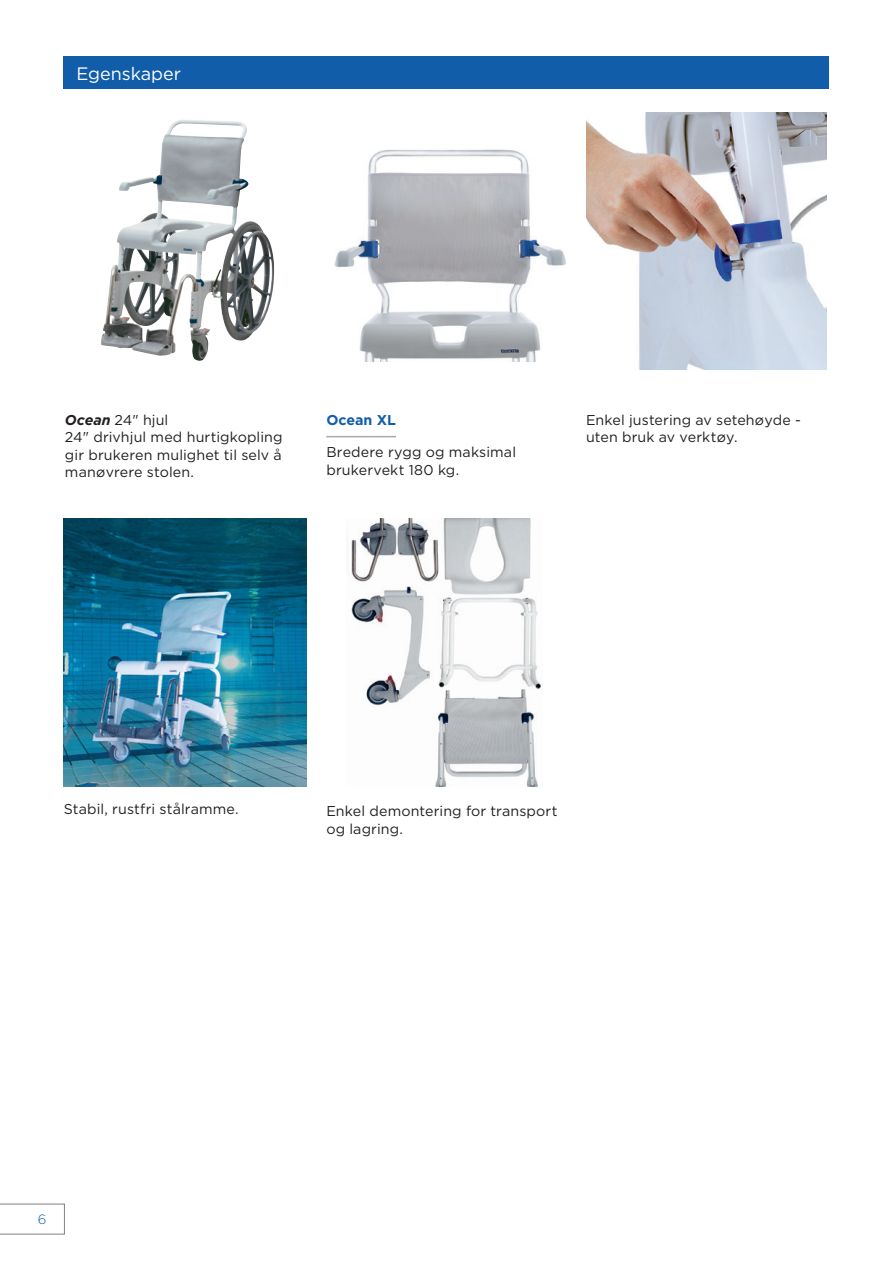
<style>
.page{position:relative;width:893px;height:1263px;background:#fff}
.page>*{position:absolute;margin:0;border:0;box-sizing:border-box;transform-origin:0 0}
.Heading{font:18px "Gotham";color:#fff}
.Body_No_Indent{font:14.25px/17.2px "Gotham";letter-spacing:.01em;color:#231f20}
.Subheading{font:700 14.25px "Gotham";color:#115da9}
.t1{font:300 13.5px "Gotham";color:#115da9}
.s1{font-weight:700;font-style:italic}
</style>
<div class="page">
<hr style="left:326px;top:436px;width:70px;height:1px;background:#a7a9a9">
<img style="left:334px;top:149px;width:232px;height:212px">
<img style="left:351px;top:519px;width:190px;height:267px">
<img style="left:101px;top:123px;width:109px;height:238px">
<img style="left:586px;top:113px;width:241px;height:257px">
<img style="left:64px;top:519px;width:242px;height:267px">
<div style="left:64px;top:57px;width:765px;height:32px;background:#115da9"></div>
<svg style="left:0;top:1204px;width:65px;height:30px"></svg>
<p class="Heading" style="left:77px;top:62px;width:106px">Egenskaper</p>
<p class="Body_No_Indent" style="left:65px;top:411px;width:105px"><span class="s1">Ocean</span> 24" hjul</p>
<p class="Body_No_Indent" style="left:65px;top:428px;width:219px;text-align:justify">24" drivhjul med hurtigkopling gir brukeren mulighet til selv å manøvrere stolen.</p>
<p class="Subheading" style="left:326px;top:411px;width:71px">Ocean XL</p>
<p class="Body_No_Indent" style="left:326px;top:443px;width:191px">Bredere rygg og maksimal brukervekt 180 kg.</p>
<p class="Body_No_Indent" style="left:586px;top:411px;width:216px">Enkel justering av setehøyde - uten bruk av verktøy.</p>
<p class="Body_No_Indent" style="left:64px;top:799px;width:176px">Stabil, rustfri stålramme.</p>
<p class="Body_No_Indent" style="left:326px;top:802px;width:233px">Enkel demontering for transport og lagring.</p>
<p class="t1" style="left:38px;top:1211px;width:10px">6</p>
</div>
